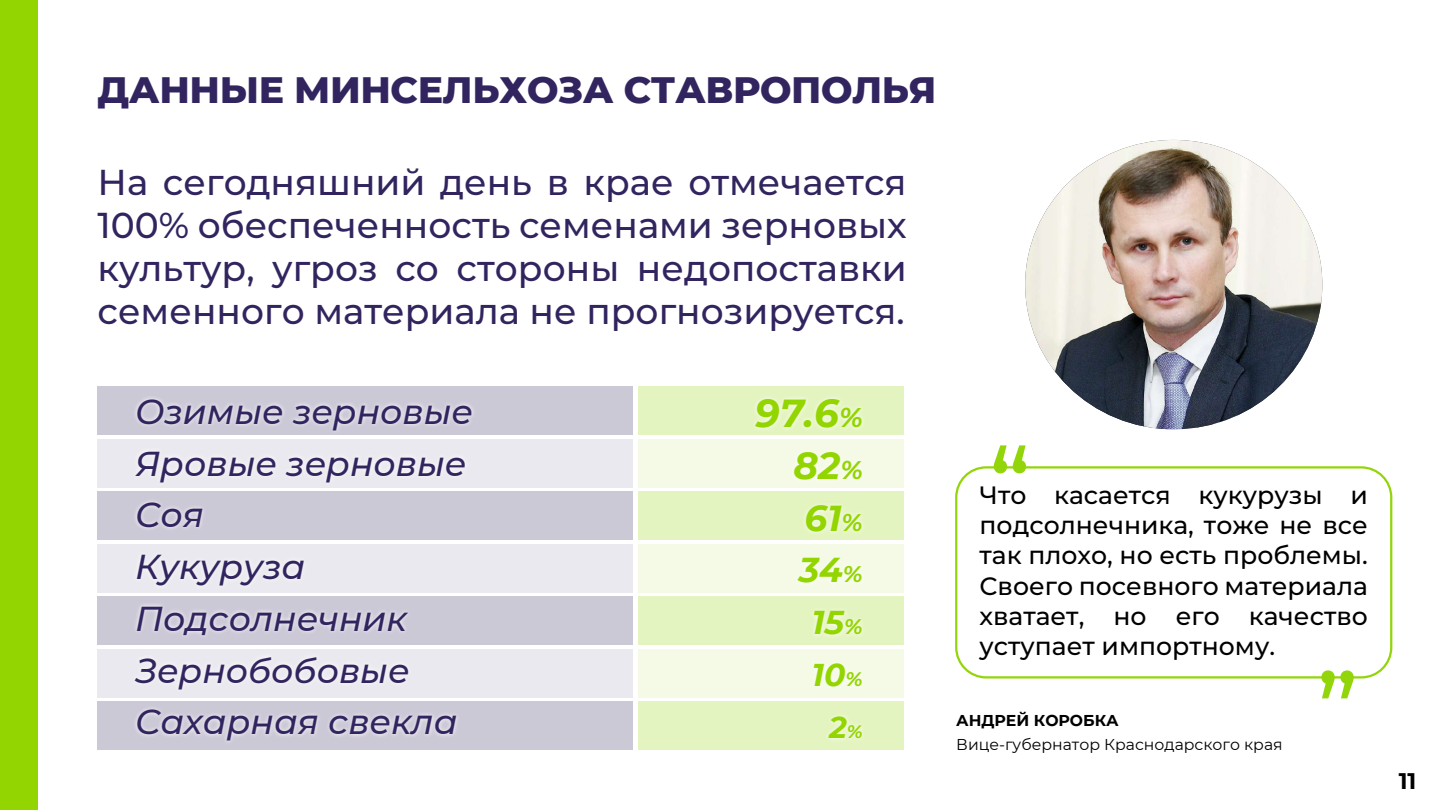
<style>
.page{position:relative;width:1440px;height:810px;background:#fff}
.page>*{position:absolute;margin:0;border:0;box-sizing:border-box;transform-origin:0 0}
.t1{font:italic 700 39px "Montserrat";color:#93d500}
.t2{font:800 37.5px "Montserrat";letter-spacing:-.01em;color:#32255f}
.t3{font:italic 700 37.5px "Montserrat";color:#93d500}
.t4{font:500 36px/43.2px "Montserrat";color:#32255f;text-align:justify}
.t5{font:italic 700 36px "Montserrat";color:#93d500}
.t6{font:italic 500 34.5px/51.8px "Montserrat";color:#32255f}
.t7{font:italic 700 34.5px "Montserrat";color:#93d500}
.t8{font:italic 700 33px "Montserrat";color:#93d500}
.t9{font:italic 700 31.5px "Montserrat";color:#93d500}
.t10{font:italic 700 30px "Montserrat";color:#93d500}
.t11{font:500 25.12px/30.2px "Montserrat";color:#000;text-align:justify}
.t12{font:700 22.5px "Montserrat";color:#000}
.t13{font:15.67px "Montserrat";color:#000}
.t14{font:700 15.67px "Montserrat";color:#000}
.s1{font-size:27px}
.s2{font-size:25.5px}
.s3{font-size:24px}
.s4{font-size:22.5px}
.s5{font-size:21px}
.s6{font-size:19.5px}
.s7{font-size:18px}
</style>
<div class="page">
<div style="left:0;top:0;width:38px;height:810px;background:#93d500"></div>
<div style="left:98px;top:386px;width:535px;height:49px;background:#ccc9d7"></div>
<div style="left:98px;top:439px;width:535px;height:49px;background:#eae9ef"></div>
<div style="left:98px;top:491px;width:535px;height:49px;background:#ccc9d7"></div>
<div style="left:98px;top:544px;width:535px;height:48px;background:#eae9ef"></div>
<div style="left:98px;top:596px;width:535px;height:49px;background:#ccc9d7"></div>
<div style="left:98px;top:649px;width:535px;height:49px;background:#eae9ef"></div>
<div style="left:98px;top:701px;width:535px;height:49px;background:#ccc9d7"></div>
<div style="left:638px;top:386px;width:266px;height:49px;background:#e4f4c0"></div>
<div style="left:638px;top:439px;width:266px;height:49px;background:#f4fae6"></div>
<div style="left:638px;top:491px;width:266px;height:49px;background:#e4f4c0"></div>
<div style="left:638px;top:544px;width:266px;height:48px;background:#f4fae6"></div>
<div style="left:638px;top:596px;width:266px;height:49px;background:#e4f4c0"></div>
<div style="left:638px;top:649px;width:266px;height:49px;background:#f4fae6"></div>
<div style="left:638px;top:701px;width:266px;height:49px;background:#e4f4c0"></div>
<img style="left:128px;top:398px;width:408px;height:344px">
<img style="left:745px;top:398px;width:135px;height:342px">
<img style="left:1025px;top:140px;width:297px;height:289px">
<svg style="left:994px;top:445px;width:32px;height:28px"></svg>
<svg style="left:1321px;top:670px;width:33px;height:28px"></svg>
<div style="left:955px;top:466px;width:437px;height:213px;border:2px solid #93d50a;border-radius:30px"></div>
<p class="t2" style="left:98px;top:62px;width:840px">ДАННЫЕ МИНСЕЛЬХОЗА СТАВРОПОЛЬЯ</p>
<p class="t4" style="left:98px;top:159px;width:811px">На сегодняшний день в крае отмечается 100% обеспеченность семенами зерновых культур, угроз со стороны недопоставки семенного материала не прогнозируется.</p>
<p class="t6" style="left:135px;top:384px;width:340px">Озимые зерновые<br>Яровые зерновые<br>Соя<br>Кукуруза<br>Подсолнечник<br>Зернобобовые<br>Сахарная свекла</p>
<p class="t1" style="left:755px;top:385px;width:109px">97.6<span class="s1">%</span></p>
<p class="t3" style="left:793px;top:439px;width:71px">82<span class="s2">%</span></p>
<p class="t5" style="left:805px;top:492px;width:60px">61<span class="s3">%</span></p>
<p class="t7" style="left:799px;top:545px;width:65px">34<span class="s4">%</span></p>
<p class="t8" style="left:812px;top:599px;width:53px">15<span class="s5">%</span></p>
<p class="t9" style="left:812px;top:652px;width:52px">10<span class="s6">%</span></p>
<p class="t10" style="left:829px;top:705px;width:35px">2<span class="s7">%</span></p>
<p class="t14" style="left:956px;top:709px;width:164px">АНДРЕЙ КОРОБКА</p>
<p class="t13" style="left:956px;top:734px;width:328px">Вице-губернатор Краснодарского края</p>
<p class="t11" style="left:980px;top:479px;width:390px">Что касается кукурузы и подсолнечника, тоже не все так плохо, но есть проблемы.<br>Своего посевного материала хватает, но его качество уступает импортному.</p>
<p class="t12" style="left:1399px;top:765px;width:19px">11</p>
</div>
